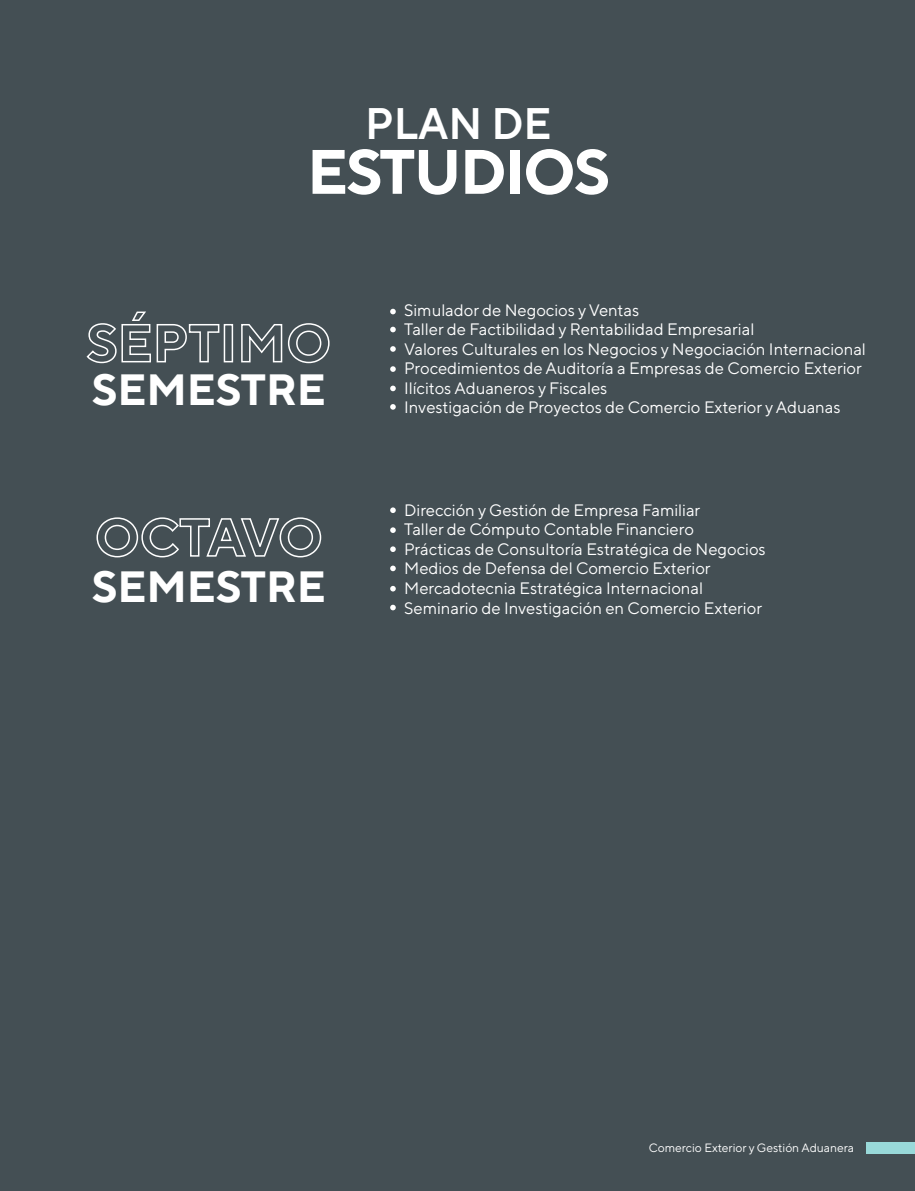
<style>
.page{position:relative;width:915px;height:1191px;background:#fff}
.page>*{position:absolute;margin:0;border:0;box-sizing:border-box;transform-origin:0 0}
.t1{font:700 62.55px "Mail Sans Roman";letter-spacing:-.03em;color:#fff}
.t2{font:600 43.95px "Mail Sans Roman";color:#fff}
.t3{font:700 43.5px "Mail Sans Roman";color:#fff}
.t4{font:16.5px/19.5px "Mail Sans Roman";color:#fff}
.t5{font:12px "Mail Sans Roman";color:#fff}
</style>
<div class="page">
<div style="left:0;top:0;width:914px;height:1191px;background:#444f54"></div>
<svg style="left:390px;top:309px;width:5px;height:5px"></svg>
<svg style="left:390px;top:327px;width:5px;height:5px"></svg>
<svg style="left:390px;top:346px;width:5px;height:6px"></svg>
<svg style="left:390px;top:366px;width:5px;height:6px"></svg>
<svg style="left:390px;top:385px;width:5px;height:6px"></svg>
<svg style="left:390px;top:404px;width:5px;height:6px"></svg>
<svg style="left:96px;top:517px;width:226px;height:41px"></svg>
<svg style="left:86px;top:311px;width:134px;height:53px"></svg>
<div style="left:224px;top:324px;width:9px;height:38px;border:2px solid #fff"></div>
<svg style="left:241px;top:323px;width:89px;height:41px"></svg>
<svg style="left:390px;top:507px;width:5px;height:6px"></svg>
<svg style="left:390px;top:527px;width:5px;height:6px"></svg>
<svg style="left:390px;top:546px;width:5px;height:6px"></svg>
<svg style="left:390px;top:565px;width:5px;height:6px"></svg>
<svg style="left:390px;top:586px;width:5px;height:5px"></svg>
<svg style="left:390px;top:605px;width:5px;height:5px"></svg>
<div style="left:866px;top:1142px;width:48px;height:11px;background:#99d9d9"></div>
<h2 class="t2" style="left:365px;top:98px;width:188px">PLAN DE</h2>
<h1 class="t1" style="left:307px;top:135px;width:304px">ESTUDIOS</h1>
<h3 class="t3" style="left:92px;top:364px;width:235px">SEMESTRE</h3>
<h3 class="t3" style="left:92px;top:561px;width:235px">SEMESTRE</h3>
<p class="t4" style="left:404px;top:300px;width:463px">Simulador de Negocios y Ventas<br>Taller de Factibilidad y Rentabilidad Empresarial<br>Valores Culturales en los Negocios y Negociación Internacional Procedimientos de Auditoría a Empresas de Comercio Exterior Ilícitos Aduaneros y Fiscales<br>Investigación de Proyectos de Comercio Exterior y Aduanas</p>
<p class="t4" style="left:404px;top:500px;width:363px">Dirección y Gestión de Empresa Familiar<br>Taller de Cómputo Contable Financiero<br>Prácticas de Consultoría Estratégica de Negocios Medios de Defensa del Comercio Exterior Mercadotecnia Estratégica Internacional Seminario de Investigación en Comercio Exterior</p>
<p class="t5" style="left:648px;top:1140px;width:207px">Comercio Exterior y Gestión Aduanera</p>
</div>
